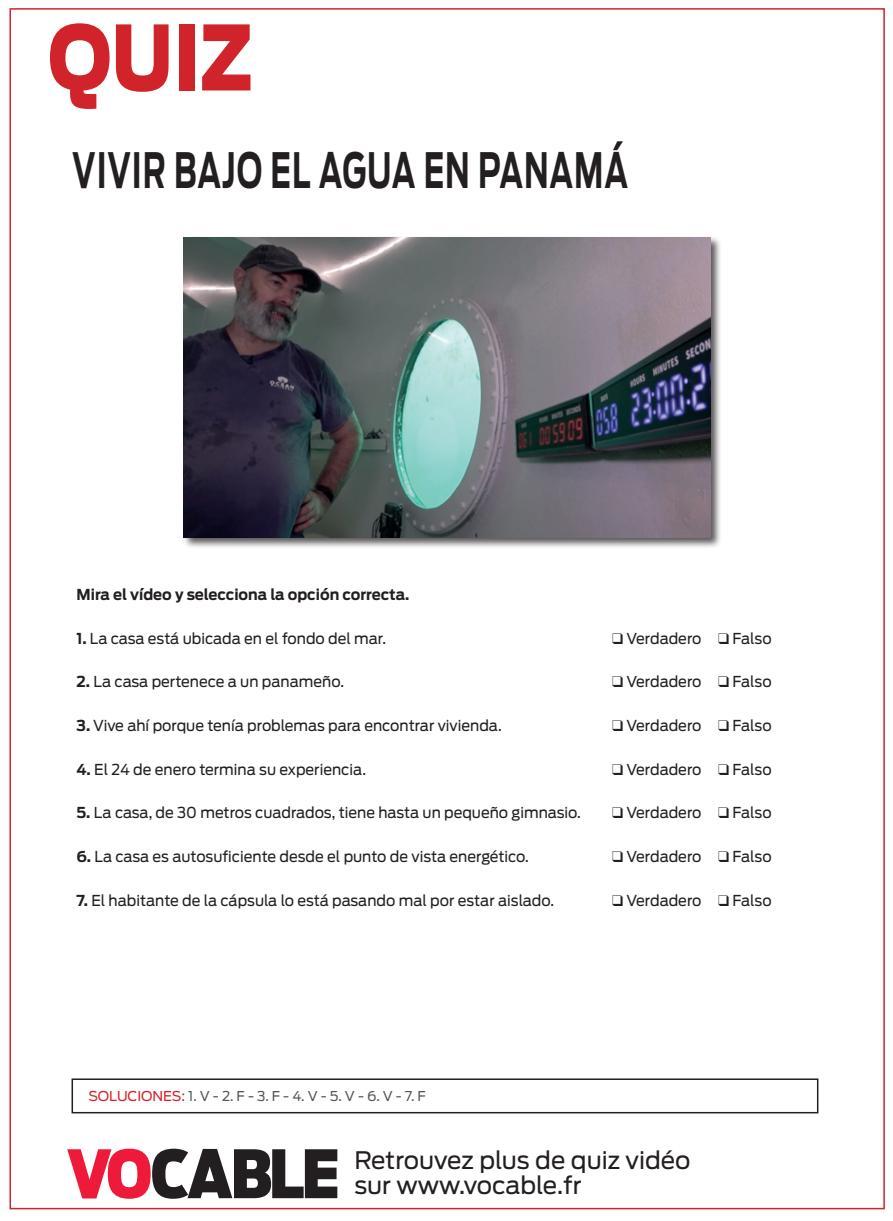
<style>
.page{position:relative;width:893px;height:1221px;background:#fff}
.page>*{position:absolute;margin:0;border:0;box-sizing:border-box;transform-origin:0 0}
.t1{font:900 89.1px "Antenna";color:#d1232a;scale:.83 1}
.t2{font:700 48.45px "Antenna";letter-spacing:.03em;color:#231f20;scale:.62 1}
.t3{font:24px/25.5px "Antenna";color:#231f20}
.t4{font:15px "Antenna";color:#231f20}
.t5{font:700 15px "Antenna";color:#231f20}
.t6{font:13.5px "Antenna";color:#57585a}
.s1{font-weight:700}
.s2{color:#d1232a}
</style>
<div class="page">
<svg style="left:67px;top:1148px;width:270px;height:50px"></svg>
<div style="left:72px;top:1078px;width:746px;height:35px;border:2px solid #231f20"></div>
<div style="left:182px;top:236px;width:540px;height:313px;background:#231f20;opacity:.75"></div>
<img style="left:184px;top:238px;width:526px;height:300px">
<h1 class="t1" style="left:48px;top:5px;width:248px">QUIZ</h1>
<h2 class="t2" style="left:72px;top:141px;width:898px">VIVIR BAJO EL AGUA EN PANAMÁ</h2>
<p class="t5" style="left:77px;top:585px;width:334px">Mira el vídeo y selecciona la opción correcta.</p>
<p class="t4" style="left:77px;top:629px;width:311px"><span class="s1">1.</span> La casa está ubicada en el fondo del mar.</p>
<p class="t4" style="left:612px;top:629px;width:161px">❑ Verdadero ❑ Falso</p>
<p class="t4" style="left:77px;top:673px;width:269px"><span class="s1">2.</span> La casa pertenece a un panameño.</p>
<p class="t4" style="left:612px;top:673px;width:161px">❑ Verdadero ❑ Falso</p>
<p class="t4" style="left:77px;top:716px;width:427px"><span class="s1">3.</span> Vive ahí porque tenía problemas para encontrar vivienda.</p>
<p class="t4" style="left:612px;top:716px;width:161px">❑ Verdadero ❑ Falso</p>
<p class="t4" style="left:77px;top:760px;width:291px"><span class="s1">4.</span> El 24 de enero termina su experiencia.</p>
<p class="t4" style="left:612px;top:760px;width:161px">❑ Verdadero ❑ Falso</p>
<p class="t4" style="left:77px;top:804px;width:506px"><span class="s1">5.</span> La casa, de 30 metros cuadrados, tiene hasta un pequeño gimnasio.</p>
<p class="t4" style="left:612px;top:804px;width:161px">❑ Verdadero ❑ Falso</p>
<p class="t4" style="left:77px;top:847px;width:454px"><span class="s1">6.</span> La casa es autosuficiente desde el punto de vista energético.</p>
<p class="t4" style="left:612px;top:847px;width:161px">❑ Verdadero ❑ Falso</p>
<p class="t4" style="left:77px;top:891px;width:479px"><span class="s1">7.</span> El habitante de la cápsula lo está pasando mal por estar aislado.</p>
<p class="t4" style="left:612px;top:891px;width:161px">❑ Verdadero ❑ Falso</p>
<p class="t6" style="left:89px;top:1088px;width:339px"><span class="s2">SOLUCIONES:</span> 1. V - 2. F - 3. F - 4. V - 5. V - 6. V - 7. F</p>
<h3 class="t3" style="left:354px;top:1147px;width:338px">Retrouvez plus de quiz vidéo sur www.vocable.fr</h3>
</div>
